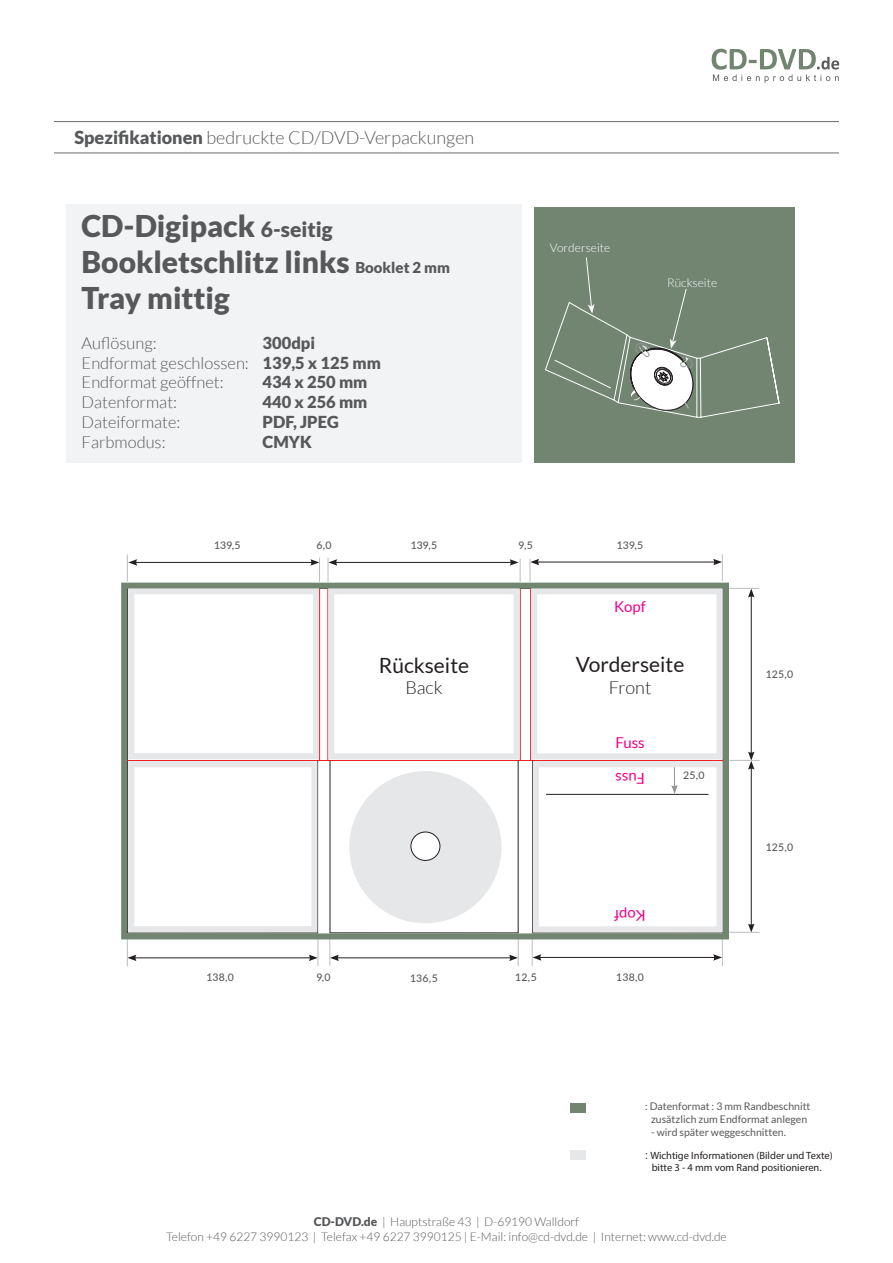
<style>
.page{position:relative;width:893px;height:1263px;background:#fff}
.page>*{position:absolute;margin:0;border:0;box-sizing:border-box;transform-origin:0 0}
.t1{font:900 30px/36px "Lato";color:#57585a}
.t2{font:21px "Lato";color:#231f20}
.t3{font:300 18px "Lato";color:#57585a}
.t4{font:300 18px "Lato";color:#231f20}
.t5{font:300 16.5px/19.8px "Lato";color:#57585a}
.t6{font:900 16.5px "Lato";color:#57585a}
.t7{font:15px "Lato";color:#ed028c}
.t8{font:300 12px/15px "Lato";color:#57585a;text-align:center}
.t9{font:300 12px "Lato";color:#fff}
.t10{font:10.5px/12.6px "Lato";color:#57585a;text-align:center}
.t11{font:10.5px/12.6px "Myriad Pro";color:#231f20;text-align:center}
.t12{font:500 10.5px "Lato";letter-spacing:.01em;color:#57585a}
.s1{font-weight:900}
.s2{font-size:21px}
.s3{font-size:15px}
.s4{font-family:"Lato";font-size:12px;color:#57585a}
</style>
<div class="page">
<svg style="left:712px;top:49px;width:127px;height:34px"></svg>
<div style="left:570px;top:1103px;width:16px;height:9px;background:#718571"></div>
<div style="left:570px;top:1149px;width:16px;height:10px;background:#e6e7e9"></div>
<hr style="left:54px;top:153px;width:785px;height:1px;background:#6c6d70">
<hr style="left:54px;top:121px;width:785px;height:1px;background:#6c6d70">
<div style="left:67px;top:204px;width:455px;height:259px;background:#f2f3f4"></div>
<hr style="left:134px;top:957px;width:177px;height:1px;background:#231f20">
<hr style="left:135px;top:562px;width:178px;height:1px;background:#231f20">
<hr style="left:337px;top:957px;width:174px;height:1px;background:#231f20">
<hr style="left:335px;top:562px;width:177px;height:1px;background:#231f20">
<hr style="left:539px;top:957px;width:177px;height:1px;background:#231f20">
<hr style="left:537px;top:562px;width:179px;height:1px;background:#231f20">
<svg style="left:127px;top:942px;width:9px;height:24px"></svg>
<svg style="left:127px;top:554px;width:10px;height:26px"></svg>
<svg style="left:713px;top:942px;width:10px;height:24px"></svg>
<svg style="left:532px;top:942px;width:9px;height:24px"></svg>
<svg style="left:330px;top:942px;width:9px;height:24px"></svg>
<svg style="left:509px;top:942px;width:10px;height:24px"></svg>
<svg style="left:309px;top:942px;width:10px;height:24px"></svg>
<svg style="left:713px;top:554px;width:10px;height:26px"></svg>
<svg style="left:530px;top:559px;width:9px;height:21px"></svg>
<svg style="left:328px;top:558px;width:9px;height:22px"></svg>
<svg style="left:510px;top:559px;width:11px;height:21px"></svg>
<svg style="left:310px;top:558px;width:10px;height:22px"></svg>
<hr style="left:751px;top:595px;width:1px;height:159px;background:#231f20">
<svg style="left:748px;top:589px;width:6px;height:8px"></svg>
<hr style="left:751px;top:767px;width:1px;height:159px;background:#231f20">
<svg style="left:748px;top:751px;width:6px;height:19px"></svg>
<svg style="left:748px;top:923px;width:6px;height:9px"></svg>
<hr style="left:729px;top:588px;width:31px;height:1px;background:#bcbdc0">
<hr style="left:729px;top:760px;width:31px;height:1px;background:#bcbdc0">
<hr style="left:729px;top:932px;width:31px;height:1px;background:#bcbdc0">
<svg style="left:121px;top:580px;width:611px;height:362px"></svg>
<div style="left:128px;top:588px;width:191px;height:171px;border:6px solid #e6e7e9"></div>
<div style="left:128px;top:761px;width:189px;height:171px;border:6px solid #e6e7e9"></div>
<div style="left:328px;top:588px;width:192px;height:171px;border:6px solid #e6e7e9"></div>
<div style="left:531px;top:588px;width:191px;height:171px;border:6px solid #e6e7e9"></div>
<div style="left:533px;top:761px;width:189px;height:171px;border:6px solid #e6e7e9"></div>
<div style="left:534px;top:207px;width:261px;height:256px;background:#718571"></div>
<svg style="left:545px;top:257px;width:234px;height:161px"></svg>
<h3 class="t3" style="left:74px;top:128px;width:401px"><span class="s1">Spezifikationen</span> bedruckte CD/DVD-Verpackungen</h3>
<h1 class="t1" style="left:82px;top:208px;width:370px">CD-Digipack <span class="s2">6-seitig<br></span>Bookletschlitz links <span class="s3">Booklet 2 mm<br></span>Tray mittig</h1>
<h3 class="t5" style="left:82px;top:333px;width:76px">Auflösung:</h3>
<h3 class="t5" style="left:82px;top:333px;width:301px;text-indent:181px"><span class="s1">300dpi<br></span>Endformat geschlossen: <span class="s1">139,5 x 125 mm<br></span>Endformat geöffnet:</h3>
<h3 class="t6" style="left:263px;top:373px;width:106px">434 x 250 mm</h3>
<h3 class="t5" style="left:82px;top:392px;width:97px">Datenformat:</h3>
<h3 class="t6" style="left:263px;top:392px;width:106px">440 x 256 mm</h3>
<h3 class="t5" style="left:82px;top:412px;width:100px">Dateiformate:</h3>
<h3 class="t6" style="left:263px;top:412px;width:78px">PDF, JPEG</h3>
<h3 class="t5" style="left:82px;top:432px;width:86px">Farbmodus:</h3>
<h3 class="t6" style="left:263px;top:432px;width:51px">CMYK</h3>
<p class="t12" style="left:214px;top:537px;width:28px">139,5</p>
<p class="t12" style="left:316px;top:537px;width:17px">6,0</p>
<p class="t12" style="left:411px;top:538px;width:28px">139,5</p>
<h2 class="t2" style="left:379px;top:653px;width:92px">Rückseite</h2>
<h3 class="t4" style="left:405px;top:678px;width:39px">Back</h3>
<p class="t9" style="left:550px;top:241px;width:62px">Vorderseite</p>
<p class="t9" style="left:667px;top:276px;width:51px">Rückseite</p>
<p class="t12" style="left:519px;top:537px;width:16px">9,5</p>
<p class="t12" style="left:617px;top:537px;width:28px">139,5</p>
<p class="t7" style="left:614px;top:598px;width:33px">Kopf</p>
<h2 class="t2" style="left:576px;top:653px;width:110px">Vorderseite</h2>
<h3 class="t4" style="left:609px;top:678px;width:44px">Front</h3>
<p class="t7" style="left:615px;top:734px;width:31px">Fuss</p>
<p class="t7" style="left:645px;top:787px;width:31px;rotate:-180deg">Fuss</p>
<p class="t12" style="left:683px;top:768px;width:23px">25,0</p>
<p class="t12" style="left:206px;top:970px;width:29px">138,0</p>
<p class="t12" style="left:316px;top:970px;width:16px">9,0</p>
<p class="t12" style="left:410px;top:970px;width:29px">136,5</p>
<p class="t12" style="left:515px;top:970px;width:23px">12,5</p>
<p class="t7" style="left:646px;top:923px;width:33px;rotate:-180deg">Kopf</p>
<p class="t12" style="left:616px;top:970px;width:29px">138,0</p>
<p class="t12" style="left:766px;top:666px;width:29px">125,0</p>
<p class="t12" style="left:766px;top:839px;width:29px">125,0</p>
<p class="t10" style="left:645px;top:1100px;width:167px">: Datenformat : 3 mm Randbeschnitt zusätzlich zum Endformat anlegen</p>
<p class="t10" style="left:651px;top:1125px;width:136px">- wird später weggeschnitten.</p>
<p class="t11" style="left:645px;top:1148px;width:189px"><span class="s4">:</span> Wichtige Informationen (Bilder und Texte) bitte 3 - 4 mm vom Rand positionieren.</p>
<p class="t8" style="left:166px;top:1214px;width:562px"><span class="s1">CD-DVD.de</span> | Hauptstraße 43 | D-69190 Walldorf<br>Telefon +49 6227 3990123 | Telefax +49 6227 3990125 | E-Mail: info@cd-dvd.de | Internet: www.cd-dvd.de</p>
</div>
